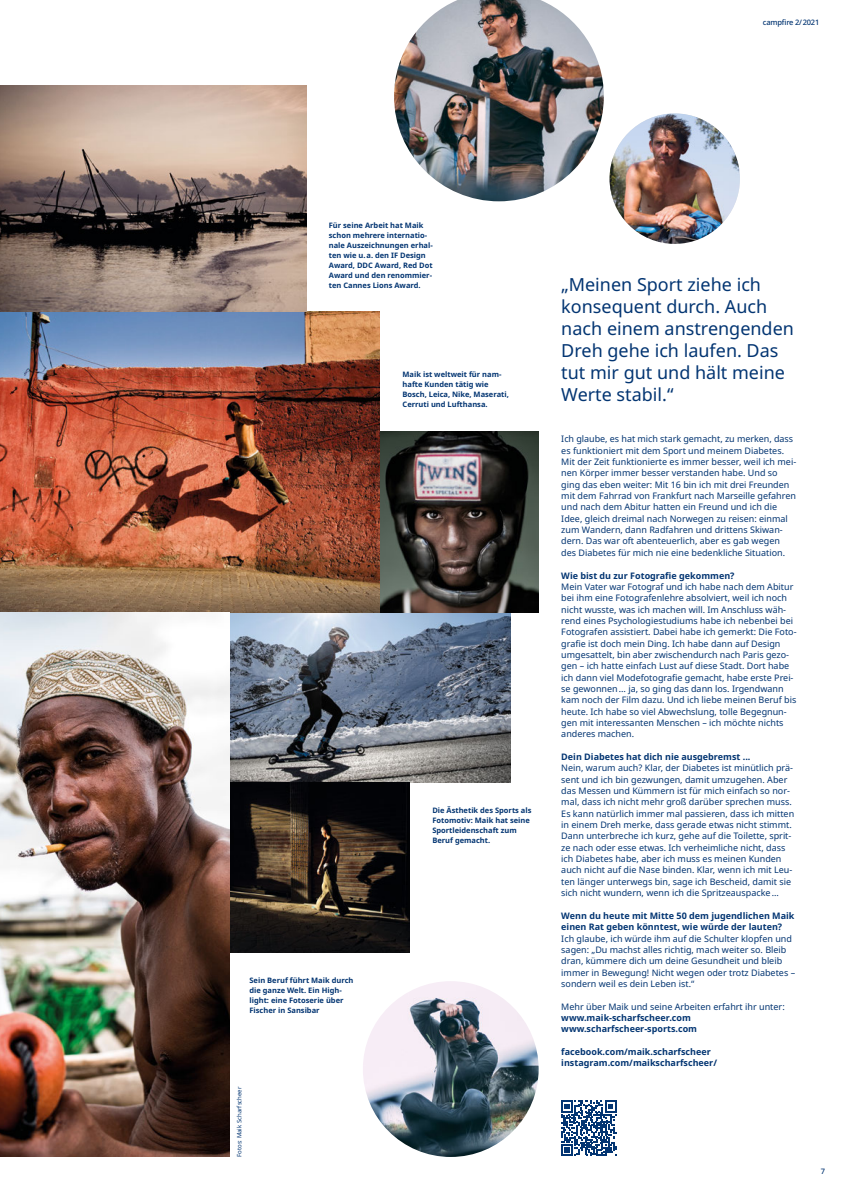
<style>
.page{position:relative;width:842px;height:1191px;background:#fff}
.page>*{position:absolute;margin:0;border:0;box-sizing:border-box;transform-origin:0 0}
.t1{font:18px/22px "Apis";color:#033572}
.t2{font:9px/11.3px "Apis";color:#033572}
.t3{font:700 9px/11.3px "Apis";color:#033572}
.t4{font:700 7.5px/10px "Apis";color:#033572}
.t5{font:500 7.5px "Apis";letter-spacing:-.025em;color:#033572}
.t6{font:6px "Apis";color:#033572}
</style>
<div class="page">
<img style="left:230px;top:612px;width:280px;height:170px">
<img style="left:230px;top:782px;width:180px;height:170px">
<img style="left:380px;top:431px;width:159px;height:181px">
<img style="left:0;top:312px;width:380px;height:300px">
<img style="left:0;top:612px;width:230px;height:545px">
<img style="left:0;top:85px;width:306px;height:227px">
<img style="left:394px;top:0;width:210px;height:201px">
<img style="left:609px;top:113px;width:131px;height:131px;border-radius:65px">
<img style="left:363px;top:981px;width:176px;height:176px;border-radius:88px">
<svg style="left:561px;top:1100px;width:56px;height:56px"></svg>
<p class="t5" style="left:763px;top:17px;width:58px">campfire 2/2021</p>
<p class="t4" style="left:329px;top:220px;width:105px">Für seine Arbeit hat Maik schon mehrere internatio&shy;nale Auszeichnungen erhal&shy;ten wie u.a. den IF Design<br>Award, DDC Award, Red Dot<br>Award und den renommier&shy;ten Cannes Lions Award.</p>
<p class="t4" style="left:403px;top:369px;width:108px">Maik ist weltweit für nam&shy;hafte Kunden tätig wie<br>Bosch, Leica, Nike, Maserati,<br>Cerruti und Lufthansa.</p>
<p class="t4" style="left:249px;top:976px;width:105px">Sein Beruf führt Maik durch die ganze Welt. Ein High&shy;light: eine Fotoserie über<br>Fischer in Sansibar</p>
<p class="t6" style="left:235px;top:1157px;width:72px;rotate:-90deg">Fotos: Maik Scharfscheer</p>
<p class="t4" style="left:432px;top:805px;width:101px">Die Ästhetik des Sports als<br>Fotomotiv: Maik hat seine<br>Sportleidenschaft zum<br>Beruf gemacht.</p>
<h1 class="t1" style="left:561px;top:274px;width:234px">„Meinen Sport ziehe ich konsequent durch. Auch nach einem anstrengenden<br>Dreh gehe ich laufen. Das tut mir gut und hält meine<br>Werte stabil.“</h1>
<p class="t2" style="left:561px;top:434px;width:236px">Ich glaube, es hat mich stark gemacht, zu merken, dass es funktioniert mit dem Sport und meinem Diabetes.<br>Mit der Zeit funktionierte es immer besser, weil ich mei&shy;nen Körper immer besser verstanden habe. Und so ging das eben weiter: Mit 16 bin ich mit drei Freunden mit dem Fahrrad von Frankfurt nach Marseille gefahren und nach dem Abitur hatten ein Freund und ich die Idee, gleich dreimal nach Norwegen zu reisen: einmal zum Wandern, dann Radfahren und drittens Skiwan&shy;dern. Das war oft abenteuerlich, aber es gab wegen des Diabetes für mich nie eine bedenkliche Situation.</p>
<p class="t3" style="left:561px;top:570px;width:175px">Wie bist du zur Fotografie gekommen?</p>
<p class="t2" style="left:561px;top:581px;width:237px">Mein Vater war Fotograf und ich habe nach dem Abitur bei ihm eine Fotografenlehre absolviert, weil ich noch nicht wusste, was ich machen will. Im Anschluss wäh&shy;rend eines Psychologiestudiums habe ich nebenbei bei Fotografen assistiert. Dabei habe ich gemerkt: Die Foto&shy;grafie ist doch mein Ding. Ich habe dann auf Design umgesattelt, bin aber zwischendurch nach Paris gezo&shy;gen – ich hatte einfach Lust auf diese Stadt. Dort habe ich dann viel Modefotografie gemacht, habe erste Prei&shy;se gewonnen… ja, so ging das dann los. Irgendwann kam noch der Film dazu. Und ich liebe meinen Beruf bis heute. Ich habe so viel Abwechslung, tolle Begegnun&shy;gen mit interessanten Menschen – ich möchte nichts anderes machen.</p>
<p class="t3" style="left:561px;top:751px;width:191px">Dein Diabetes hat dich nie ausgebremst ...</p>
<p class="t2" style="left:561px;top:762px;width:234px">Nein, warum auch? Klar, der Diabetes ist minütlich prä&shy;sent und ich bin gezwungen, damit umzugehen. Aber das Messen und Kümmern ist für mich einfach so nor&shy;mal, dass ich nicht mehr groß darüber sprechen muss.<br>Es kann natürlich immer mal passieren, dass ich mitten in einem Dreh merke, dass gerade etwas nicht stimmt.<br>Dann unterbreche ich kurz, gehe auf die Toilette, sprit&shy;ze nach oder esse etwas. Ich verheimliche nicht, dass ich Diabetes habe, aber ich muss es meinen Kunden auch nicht auf die Nase binden. Klar, wenn ich mit Leu&shy;ten länger unterwegs bin, sage ich Bescheid, damit sie sich nicht wundern, wenn ich die Spritzeauspacke...</p>
<p class="t3" style="left:561px;top:910px;width:235px">Wenn du heute mit Mitte 50 dem jugendlichen Maik einen Rat geben könntest, wie würde der lauten?</p>
<p class="t2" style="left:561px;top:932px;width:235px">Ich glaube, ich würde ihm auf die Schulter klopfen und sagen: „Du machst alles richtig, mach weiter so. Bleib dran, kümmere dich um deine Gesundheit und bleib immer in Bewegung! Nicht wegen oder trotz Diabetes – sondern weil es dein Leben ist.“</p>
<p class="t2" style="left:561px;top:1001px;width:225px">Mehr über Maik und seine Arbeiten erfahrt ihr unter:</p>
<p class="t3" style="left:561px;top:1012px;width:137px">www.maik-scharfscheer.com www.scharfscheer-sports.com</p>
<p class="t3" style="left:561px;top:1046px;width:157px">facebook.com/maik.scharfscheer instagram.com/maikscharfscheer/</p>
<p class="t5" style="left:821px;top:1166px;width:6px">7</p>
</div>
